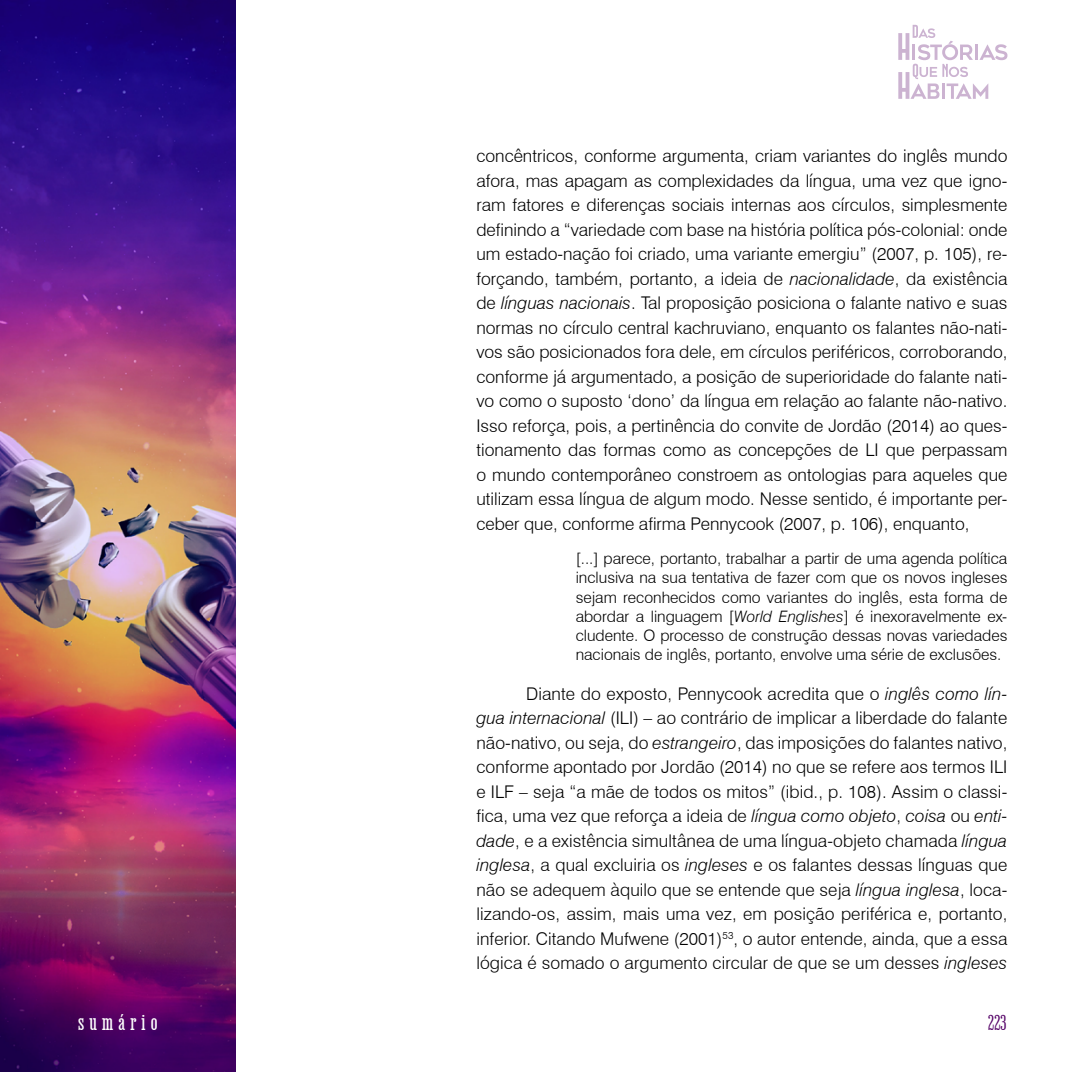
<style>
.page{position:relative;width:1072px;height:1072px;background:#fff}
.page>*{position:absolute;margin:0;border:0;box-sizing:border-box;transform-origin:0 0}
.t1{font:21px "Job Clarendon";letter-spacing:.25em;color:#fff}
.t2{font:300 19.25px "Job Clarendon";color:#540166}
.t3{font:300 17.5px/24.5px "Swiss 721 BT";color:#000;text-align:justify}
.t4{font:300 15.75px/19.2px "Swiss 721 BT";color:#000;text-align:justify}
.s1{font-style:italic}
</style>
<div class="page">
<img style="left:0;top:0;width:236px;height:1071px">
<svg style="left:898px;top:25px;width:109px;height:74px"></svg>
<p class="t3" style="left:476px;top:144px;width:532px">concêntricos, conforme argumenta, criam variantes do inglês mundo afora, mas apagam as complexidades da língua, uma vez que igno&shy;ram fatores e diferenças sociais internas aos círculos, simplesmente definindo a “variedade com base na história política pós-colonial: onde um estado-nação foi criado, uma variante emergiu” (2007, p. 105), re&shy;forçando, também, portanto, a ideia de <span class="s1">nacionalidade</span>, da existência de <span class="s1">línguas nacionais</span>. Tal proposição posiciona o falante nativo e suas normas no círculo central kachruviano, enquanto os falantes não-nati&shy;vos são posicionados fora dele, em círculos periféricos, corroborando, conforme já argumentado, a posição de superioridade do falante nati&shy;vo como o suposto ‘dono’ da língua em relação ao falante não-nativo.<br>Isso reforça, pois, a pertinência do convite de Jordão (2014) ao ques&shy;tionamento das formas como as concepções de LI que perpassam o mundo contemporâneo constroem as ontologias para aqueles que utilizam essa língua de algum modo. Nesse sentido, é importante per&shy;ceber que, conforme afirma Pennycook (2007, p. 106), enquanto,</p>
<p class="t4" style="left:575px;top:548px;width:433px">[...] parece, portanto, trabalhar a partir de uma agenda política inclusiva na sua tentativa de fazer com que os novos ingleses sejam reconhecidos como variantes do inglês, esta forma de abordar a linguagem [<span class="s1">World Englishes</span>] é inexoravelmente ex&shy;cludente. O processo de construção dessas novas variedades nacionais de inglês, portanto, envolve uma série de exclusões.</p>
<p class="t3" style="left:476px;top:681px;width:532px;text-indent:50px">Diante do exposto, Pennycook acredita que o <span class="s1">inglês como lín&shy;gua internacional</span> (ILI) – ao contrário de implicar a liberdade do falante não-nativo, ou seja, do <span class="s1">estrangeiro</span>, das imposições do falantes nativo, conforme apontado por Jordão (2014) no que se refere aos termos ILI e ILF – seja “a mãe de todos os mitos” (ibid., p. 108). Assim o classi&shy;fica, uma vez que reforça a ideia de <span class="s1">língua como objeto</span>, <span class="s1">coisa</span> ou <span class="s1">enti&shy;dade</span>, e a existência simultânea de uma língua-objeto chamada <span class="s1">língua inglesa</span>, a qual excluiria os <span class="s1">ingleses</span> e os falantes dessas línguas que não se adequem àquilo que se entende que seja <span class="s1">língua inglesa</span>, loca&shy;lizando-os, assim, mais uma vez, em posição periférica e, portanto, inferior. Citando Mufwene (2001)<sup>53</sup>, o autor entende, ainda, que a essa lógica é somado o argumento circular de que se um desses <span class="s1">ingleses</span></p>
<p class="t1" style="left:78px;top:1006px;width:81px">sumário</p>
<p class="t2" style="left:988px;top:1009px;width:19px">223</p>
</div>
